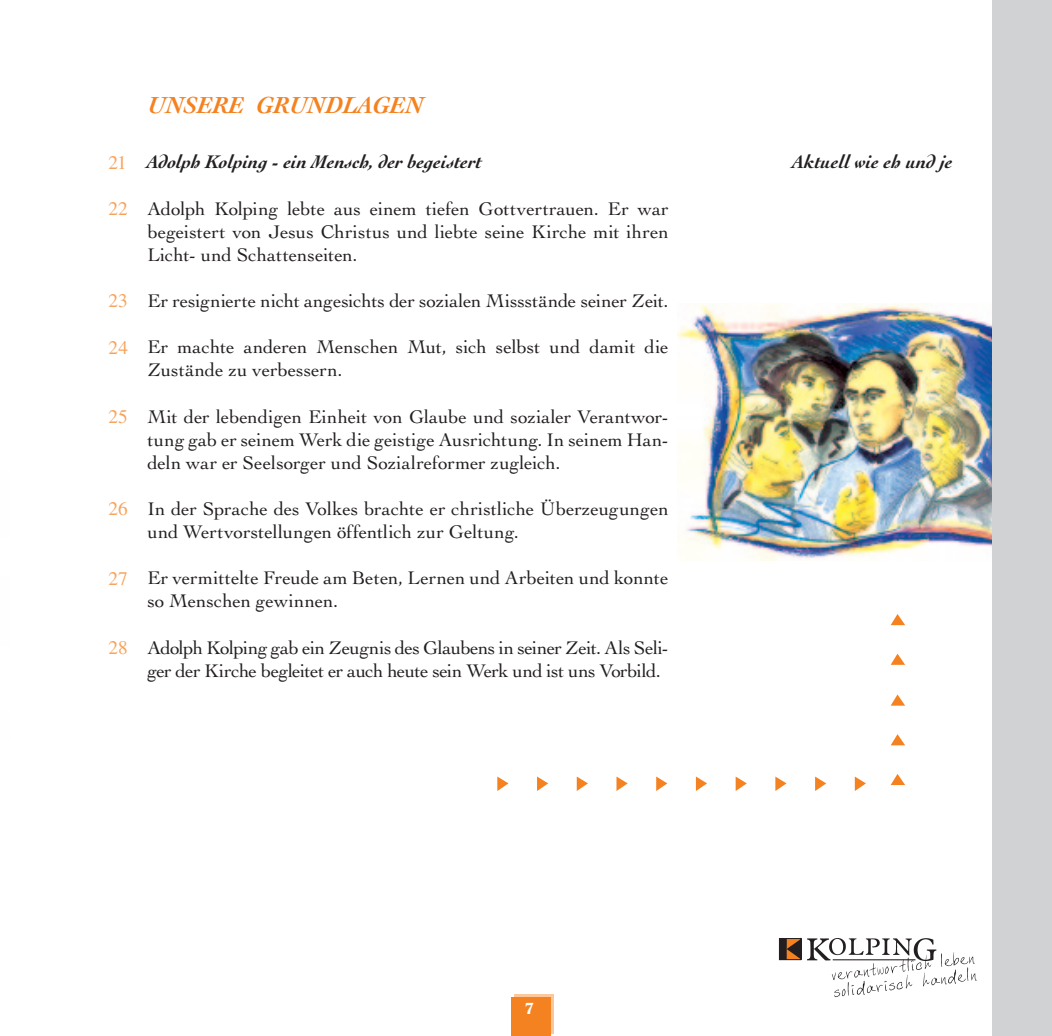
<style>
.page{position:relative;width:1052px;height:1036px;background:#fff}
.page>*{position:absolute;margin:0;border:0;box-sizing:border-box;transform-origin:0 0}
.t1{font:italic 700 24.5px "Cochin";color:#f58220}
.t2{font:19.25px/23.1px "Cochin";letter-spacing:-.01em;color:#231f20}
.t3{font:19.25px/23.1px "Cochin";letter-spacing:-.03em;color:#231f20}
.t4{font:italic 700 19.25px "Cochin";color:#231f20}
.t5{font:19.25px "Times";letter-spacing:-.005em;color:#f8a35c}
.t6{font:700 17.5px "Novarese";color:#fff}
</style>
<div class="page">
<img style="left:677px;top:303px;width:315px;height:258px">
<div style="left:992px;top:0;width:59px;height:1036px;background:#d1d2d4"></div>
<img style="left:807px;top:938px;width:130px;height:22px">
<img style="left:778px;top:938px;width:23px;height:22px">
<svg style="left:831px;top:952px;width:145px;height:45px"></svg>
<div style="left:513px;top:994px;width:40px;height:39px;background:linear-gradient(to right,#fcc89b,#fcc89b)"></div>
<div style="left:510px;top:997px;width:40px;height:39px;background:#f58220"></div>
<svg style="left:497px;top:776px;width:11px;height:15px"></svg>
<svg style="left:537px;top:776px;width:11px;height:15px"></svg>
<svg style="left:576px;top:776px;width:11px;height:15px"></svg>
<svg style="left:616px;top:776px;width:11px;height:15px"></svg>
<svg style="left:656px;top:776px;width:11px;height:15px"></svg>
<svg style="left:695px;top:776px;width:11px;height:15px"></svg>
<svg style="left:735px;top:776px;width:11px;height:15px"></svg>
<svg style="left:775px;top:776px;width:11px;height:15px"></svg>
<svg style="left:815px;top:776px;width:11px;height:15px"></svg>
<svg style="left:854px;top:776px;width:11px;height:15px"></svg>
<svg style="left:890px;top:774px;width:14px;height:11px"></svg>
<svg style="left:891px;top:734px;width:13px;height:11px"></svg>
<svg style="left:890px;top:694px;width:14px;height:12px"></svg>
<svg style="left:890px;top:654px;width:14px;height:11px"></svg>
<svg style="left:890px;top:614px;width:14px;height:11px"></svg>
<p class="t5" style="left:109px;top:151px;width:20px">21</p>
<p class="t5" style="left:109px;top:198px;width:21px">22</p>
<p class="t5" style="left:109px;top:290px;width:21px">23</p>
<p class="t5" style="left:109px;top:336px;width:21px">24</p>
<p class="t5" style="left:109px;top:406px;width:21px">25</p>
<p class="t5" style="left:109px;top:498px;width:21px">26</p>
<p class="t5" style="left:109px;top:567px;width:21px">27</p>
<p class="t5" style="left:109px;top:637px;width:21px">28</p>
<p class="t1" style="left:148px;top:90px;width:277px">UNSERE GRUNDLAGEN</p>
<p class="t4" style="left:147px;top:151px;width:336px">Adolph Kolping - ein Mensch, der begeistert</p>
<p class="t2" style="left:147px;top:197px;width:522px;text-align:justify">Adolph Kolping lebte aus einem tiefen Gottvertrauen. Er war begeistert von Jesus Christus und liebte seine Kirche mit ihren Licht- und Schattenseiten.</p>
<p class="t2" style="left:147px;top:289px;width:522px">Er resignierte nicht angesichts der sozialen Missstände seiner Zeit.</p>
<p class="t2" style="left:147px;top:335px;width:522px">Er machte anderen Menschen Mut, sich selbst und damit die<br>Zustände zu verbessern.</p>
<p class="t2" style="left:147px;top:405px;width:522px;text-align:justify">Mit der lebendigen Einheit von Glaube und sozialer Verantwor&shy;tung gab er seinem Werk die geistige Ausrichtung. In seinem Han&shy;deln war er Seelsorger und Sozialreformer zugleich.</p>
<p class="t2" style="left:147px;top:497px;width:522px">In der Sprache des Volkes brachte er christliche Überzeugungen und Wertvorstellungen öffentlich zur Geltung.</p>
<p class="t2" style="left:147px;top:566px;width:522px">Er vermittelte Freude am Beten, Lernen und Arbeiten und konnte so Menschen gewinnen.</p>
<p class="t3" style="left:147px;top:636px;width:522px">Adolph Kolping gab ein Zeugnis des Glaubens in seiner Zeit. Als Seli&shy;ger der Kirche begleitet er auch heute sein Werk und ist uns Vorbild.</p>
<p class="t4" style="left:792px;top:151px;width:161px">Aktuell wie eh und je</p>
<p class="t6" style="left:524px;top:998px;width:11px">7</p>
</div>
